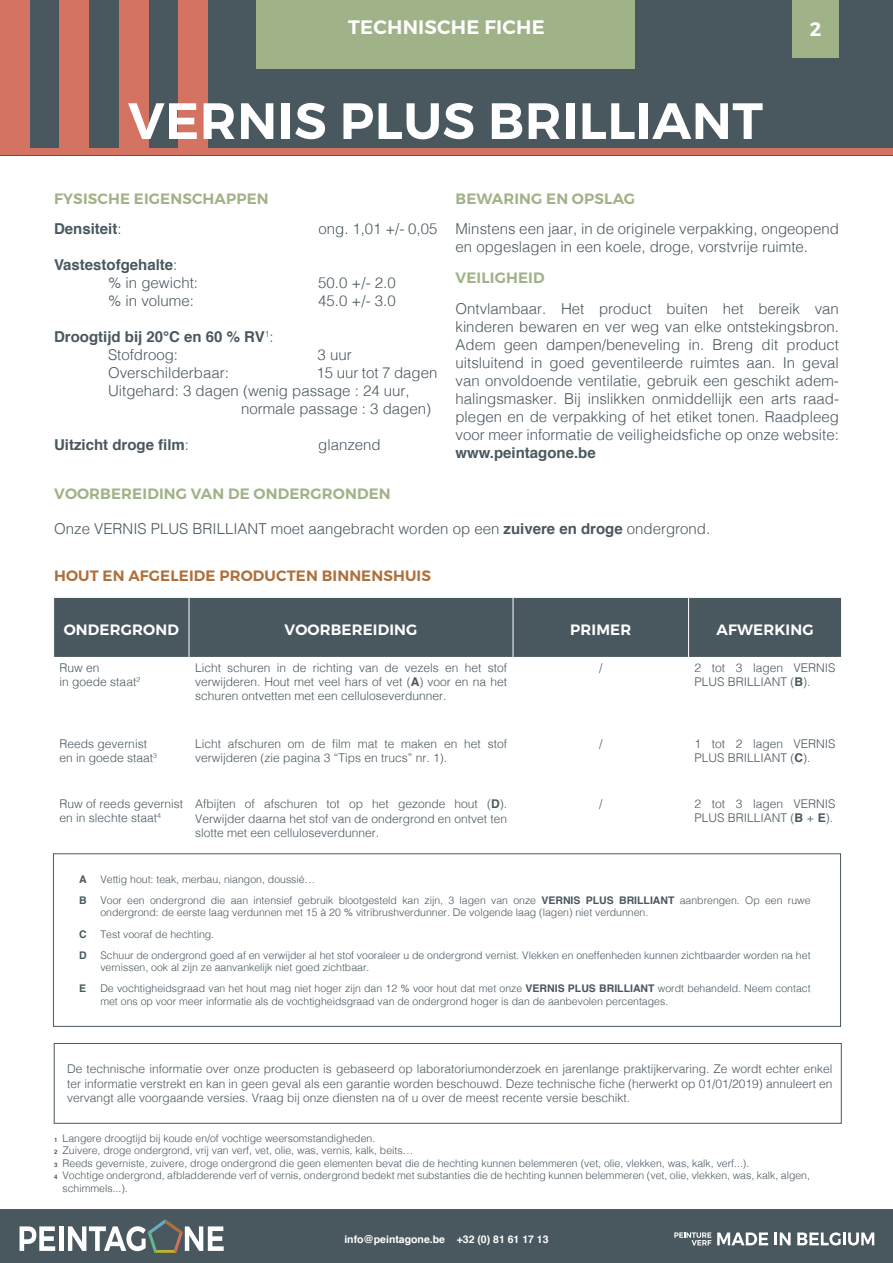
<style>
.page{position:relative;width:893px;height:1263px;background:#fff}
.page>*{position:absolute;margin:0;border:0;box-sizing:border-box;transform-origin:0 0}
.Titre_produit{font:600 51px "Montserrat";letter-spacing:.01em;color:#fff}
.Titre_Pages{font:600 19.5px "Montserrat";letter-spacing:.01em;color:#fff}
.Sous_titre-Jaune{font:600 19.5px "Montserrat";color:#fff}
.texte{font:300 15px/18px "Helvetica";color:#49585f}
.Sous-titre-Vert_Vern{font:600 15px "Montserrat";letter-spacing:.01em;color:#a0b288}
.texte-2{font:700 15px "Helvetica";color:#49585f}
.titre_tableau{font:600 15px "Montserrat";letter-spacing:.01em;color:#fff}
.Sous-titre-Vert_Vern-2{font:600 15px "Montserrat";letter-spacing:.01em;color:#af6f3b}
.texte_tableau{font:300 12px/14.4px "Helvetica";color:#49585f}
.t1{font:300 10.5px/12.6px "Helvetica";color:#49585f}
.t2{font:700 10.5px "Helvetica";color:#fff}
.t3{font:700 10.5px "Helvetica";color:#49585f}
.s1{font-weight:300}
.s2{font-weight:700}
.s3{font-weight:700;font-size:6.15px}
</style>
<div class="page">
<div style="left:0;top:1210px;width:893px;height:53px;background:#49585f"></div>
<svg style="left:20px;top:1226px;width:35px;height:25px"></svg>
<hr style="left:59px;top:1226px;width:4px;height:25px;background:#fff">
<svg style="left:68px;top:1219px;width:156px;height:34px"></svg>
<svg style="left:717px;top:1232px;width:51px;height:13px"></svg>
<svg style="left:774px;top:1232px;width:17px;height:13px"></svg>
<svg style="left:797px;top:1232px;width:77px;height:13px"></svg>
<svg style="left:674px;top:1232px;width:37px;height:13px"></svg>
<div style="left:0;top:0;width:893px;height:155px;background:#49585f"></div>
<div style="left:0;top:148px;width:893px;height:7px;background:#d47361"></div>
<div style="left:0;top:0;width:29px;height:149px;background:#d47361"></div>
<div style="left:59px;top:0;width:30px;height:149px;background:#d47361"></div>
<div style="left:119px;top:0;width:29px;height:149px;background:#d47361"></div>
<div style="left:178px;top:0;width:30px;height:149px;background:#d47361"></div>
<div style="left:792px;top:0;width:47px;height:57px;background:#a0b288"></div>
<div style="left:54px;top:1043px;width:787px;height:80px;border:1px solid #49585f"></div>
<div style="left:54px;top:598px;width:787px;height:59px;background:#49585f"></div>
<hr style="left:688px;top:598px;width:1px;height:59px;background:#fff">
<hr style="left:189px;top:598px;width:1px;height:59px;background:#fff">
<hr style="left:513px;top:598px;width:1px;height:59px;background:#fff">
<div style="left:53px;top:853px;width:788px;height:173px;border:1px solid #49585f"></div>
<div style="left:257px;top:0;width:378px;height:69px;background:#a0b288"></div>
<p class="Titre_Pages" style="left:348px;top:15px;width:198px">TECHNISCHE FICHE</p>
<p class="Titre_produit" style="left:128px;top:89px;width:636px">VERNIS PLUS BRILLIANT</p>
<p class="Sous_titre-Jaune" style="left:810px;top:17px;width:13px">2</p>
<p class="Sous-titre-Vert_Vern" style="left:54px;top:189px;width:216px">FYSISCHE EIGENSCHAPPEN</p>
<p class="texte-2" style="left:54px;top:217px;width:69px">Densiteit<span class="s1">:</span></p>
<p class="texte" style="left:319px;top:219px;width:120px">ong. 1,01 +/- 0,05</p>
<p class="texte-2" style="left:54px;top:253px;width:125px">Vastestofgehalte<span class="s1">:</span></p>
<p class="texte" style="left:108px;top:273px;width:92px">% in gewicht:</p>
<p class="texte" style="left:318px;top:273px;width:79px">50.0 +/- 2.0</p>
<p class="texte" style="left:108px;top:291px;width:87px">% in volume:</p>
<p class="texte" style="left:318px;top:291px;width:79px">45.0 +/- 3.0</p>
<p class="texte-2" style="left:54px;top:325px;width:221px">Droogtijd bij 20°C en 60 % RV<sup>1</sup><span class="s1">:</span></p>
<p class="texte" style="left:108px;top:345px;width:72px">Stofdroog:</p>
<p class="texte" style="left:318px;top:345px;width:36px">3 uur</p>
<p class="texte" style="left:108px;top:363px;width:122px">Overschilderbaar:</p>
<p class="texte" style="left:316px;top:363px;width:123px">15 uur tot 7 dagen</p>
<p class="texte" style="left:241px;top:381px;width:192px;text-indent:-133px">Uitgehard: 3 dagen (wenig passage : 24 uur, normale passage : 3 dagen)</p>
<p class="texte-2" style="left:54px;top:433px;width:137px">Uitzicht droge film<span class="s1">:</span></p>
<p class="texte" style="left:318px;top:435px;width:64px">glanzend</p>
<p class="Sous-titre-Vert_Vern" style="left:456px;top:189px;width:181px">BEWARING EN OPSLAG</p>
<p class="texte" style="left:455px;top:219px;width:385px">Minstens een jaar, in de originele verpakking, ongeopend en opgeslagen in een koele, droge, vorstvrije ruimte.</p>
<p class="Sous-titre-Vert_Vern" style="left:456px;top:268px;width:91px">VEILIGHEID</p>
<p class="texte" style="left:455px;top:298px;width:385px;text-align:justify">Ontvlambaar. Het product buiten het bereik van kinderen bewaren en ver weg van elke ontstekingsbron.<br>Adem geen dampen/beneveling in. Breng dit product uitsluitend in goed geventileerde ruimtes aan. In geval van onvoldoende ventilatie, gebruik een geschikt adem&shy;halingsmasker. Bij inslikken onmiddellijk een arts raad&shy;plegen en de verpakking of het etiket tonen. Raadpleeg voor meer informatie de veiligheidsfiche op onze website: <span class="s2">www.peintagone.be</span></p>
<p class="Sous-titre-Vert_Vern" style="left:54px;top:484px;width:338px">VOORBEREIDING VAN DE ONDERGRONDEN</p>
<p class="texte" style="left:54px;top:518px;width:658px">Onze VERNIS PLUS BRILLIANT moet aangebracht worden op een <span class="s2">zuivere en droge</span> ondergrond.</p>
<p class="Sous-titre-Vert_Vern-2" style="left:54px;top:567px;width:378px">HOUT EN AFGELEIDE PRODUCTEN BINNENSHUIS</p>
<p class="titre_tableau" style="left:64px;top:620px;width:117px">ONDERGROND</p>
<p class="titre_tableau" style="left:285px;top:620px;width:134px">VOORBEREIDING</p>
<p class="titre_tableau" style="left:570px;top:620px;width:63px">PRIMER</p>
<p class="titre_tableau" style="left:716px;top:620px;width:99px">AFWERKING</p>
<p class="texte_tableau" style="left:60px;top:659px;width:42px">Ruw en</p>
<p class="texte_tableau" style="left:60px;top:674px;width:82px">in goede staat<sup>2</sup></p>
<p class="texte_tableau" style="left:195px;top:659px;width:314px;text-align:justify">Licht schuren in de richting van de vezels en het stof verwijderen. Hout met veel hars of vet (<span class="s2">A</span>) voor en na het schuren ontvetten met een celluloseverdunner.</p>
<p class="texte_tableau" style="left:599px;top:659px;width:5px">/</p>
<p class="texte_tableau" style="left:694px;top:659px;width:143px">2 tot 3 lagen VERNIS<br>PLUS BRILLIANT (<span class="s2">B</span>).</p>
<p class="texte_tableau" style="left:60px;top:736px;width:99px">Reeds gevernist en in goede staat<sup>3</sup></p>
<p class="texte_tableau" style="left:195px;top:736px;width:313px">Licht afschuren om de film mat te maken en het stof verwijderen (zie pagina 3 “Tips en trucs” nr. 1).</p>
<p class="texte_tableau" style="left:599px;top:736px;width:5px">/</p>
<p class="texte_tableau" style="left:694px;top:736px;width:143px">1 tot 2 lagen VERNIS<br>PLUS BRILLIANT (<span class="s2">C</span>).</p>
<p class="texte_tableau" style="left:60px;top:795px;width:125px">Ruw of reeds gevernist en in slechte staat<sup>4</sup></p>
<p class="texte_tableau" style="left:195px;top:796px;width:314px;text-align:justify">Afbijten of afschuren tot op het gezonde hout (<span class="s2">D</span>).<br>Verwijder daarna het stof van de ondergrond en ontvet ten slotte met een celluloseverdunner.</p>
<p class="texte_tableau" style="left:599px;top:795px;width:5px">/</p>
<p class="texte_tableau" style="left:694px;top:795px;width:143px">2 tot 3 lagen VERNIS<br>PLUS BRILLIANT (<span class="s2">B</span> + <span class="s2">E</span>).</p>
<p class="t3" style="left:79px;top:870px;width:9px">A</p>
<p class="t1" style="left:100px;top:872px;width:216px">Vettig hout: teak, merbau, niangon, doussié…</p>
<p class="t3" style="left:79px;top:892px;width:9px">B</p>
<p class="t1" style="left:100px;top:893px;width:712px">Voor een ondergrond die aan intensief gebruik blootgesteld kan zijn, 3 lagen van onze <span class="s2">VERNIS PLUS BRILLIANT</span> aanbrengen. Op een ruwe ondergrond: de eerste laag verdunnen met 15 à 20 % vitribrushverdunner. De volgende laag (lagen) niet verdunnen.</p>
<p class="t3" style="left:79px;top:925px;width:9px">C</p>
<p class="t1" style="left:100px;top:927px;width:115px">Test vooraf de hechting.</p>
<p class="t3" style="left:79px;top:946px;width:9px">D</p>
<p class="t1" style="left:100px;top:948px;width:712px">Schuur de ondergrond goed af en verwijder al het stof vooraleer u de ondergrond vernist. Vlekken en oneffenheden kunnen zichtbaarder worden na het vernissen, ook al zijn ze aanvankelijk niet goed zichtbaar.</p>
<p class="t3" style="left:79px;top:980px;width:9px">E</p>
<p class="t1" style="left:100px;top:981px;width:712px">De vochtigheidsgraad van het hout mag niet hoger zijn dan 12 % voor hout dat met onze <span class="s2">VERNIS PLUS BRILLIANT</span> wordt behandeld. Neem contact met ons op voor meer informatie als de vochtigheidsgraad van de ondergrond hoger is dan de aanbevolen percentages.</p>
<p class="texte_tableau" style="left:67px;top:1061px;width:767px;text-align:justify">De technische informatie over onze producten is gebaseerd op laboratoriumonderzoek en jarenlange praktijkervaring. Ze wordt echter enkel ter informatie verstrekt en kan in geen geval als een garantie worden beschouwd. Deze technische fiche (herwerkt op 01/01/2019) annuleert en vervangt alle voorgaande versies. Vraag bij onze diensten na of u over de meest recente versie beschikt.</p>
<p class="t1" style="left:54px;top:1131px;width:323px"><span class="s3">1</span> Langere droogtijd bij koude en/of vochtige weersomstandigheden.</p>
<p class="t1" style="left:54px;top:1143px;width:361px"><span class="s3">2</span> Zuivere, droge ondergrond, vrij van verf, vet, olie, was, vernis, kalk, beits…</p>
<p class="t1" style="left:54px;top:1156px;width:697px"><span class="s3">3</span> Reeds geverniste, zuivere, droge ondergrond die geen elementen bevat die de hechting kunnen belemmeren (vet, olie, vlekken, was, kalk, verf...).</p>
<p class="t1" style="left:63px;top:1169px;width:749px;text-indent:-9px"><span class="s3">4</span> Vochtige ondergrond, afbladderende verf of vernis, ondergrond bedekt met substanties die de hechting kunnen belemmeren (vet, olie, vlekken, was, kalk, algen, schimmels...).</p>
<p class="t2" style="left:344px;top:1231px;width:206px">info@peintagone.be +32 (0) 81 61 17 13</p>
</div>
